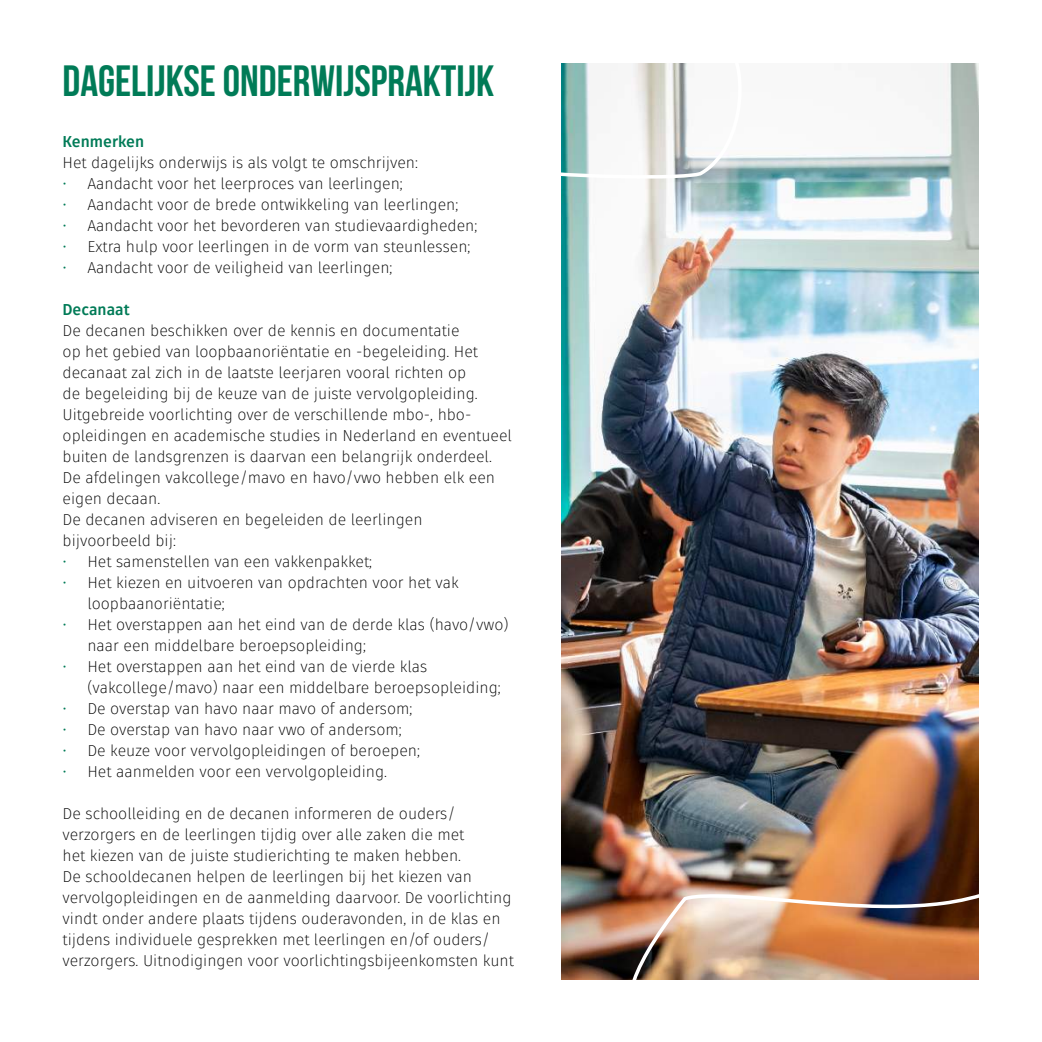
<style>
.page{position:relative;width:1042px;height:1042px;background:#fff}
.page>*{position:absolute;margin:0;border:0;box-sizing:border-box;transform-origin:0 0}
.t1{font:700 43.75px "Bebas Neue";color:#007b57}
.t2{font:300 15.75px/21px "Fuse";color:#000}
.t3{font:700 15.75px "Fuse";color:#007b57}
.s1{color:#007b57}
</style>
<div class="page">
<img style="left:561px;top:63px;width:417px;height:916px">
<img style="left:625px;top:878px;width:354px;height:102px">
<svg style="left:561px;top:63px;width:181px;height:117px"></svg>
<h1 class="t1" style="left:63px;top:57px;width:433px">DAGELIJKSE ONDERWIJSPRAKTIJK</h1>
<p class="t3" style="left:63px;top:132px;width:83px">Kenmerken</p>
<p class="t2" style="left:63px;top:152px;width:357px">Het dagelijks onderwijs is als volgt te omschrijven:</p>
<p class="t2" style="left:63px;top:173px;width:342px"><span class="s1">•</span> Aandacht voor het leerproces van leerlingen;</p>
<p class="t2" style="left:63px;top:194px;width:397px"><span class="s1">•</span> Aandacht voor de brede ontwikkeling van leerlingen;</p>
<p class="t2" style="left:63px;top:215px;width:416px"><span class="s1">•</span> Aandacht voor het bevorderen van studievaardigheden;</p>
<p class="t2" style="left:63px;top:236px;width:409px"><span class="s1">•</span> Extra hulp voor leerlingen in de vorm van steunlessen;</p>
<p class="t2" style="left:63px;top:257px;width:331px"><span class="s1">•</span> Aandacht voor de veiligheid van leerlingen;</p>
<p class="t3" style="left:63px;top:300px;width:68px">Decanaat</p>
<p class="t2" style="left:63px;top:320px;width:451px">De decanen beschikken over de kennis en documentatie<br>op het gebied van loopbaanoriëntatie en -begeleiding. Het decanaat zal zich in de laatste leerjaren vooral richten op<br>de begeleiding bij de keuze van de juiste vervolgopleiding.<br>Uitgebreide voorlichting over de verschillende mbo-, hbo&shy;opleidingen en academische studies in Nederland en eventueel buiten de landsgrenzen is daarvan een belangrijk onderdeel.<br>De afdelingen vakcollege/mavo en havo/vwo hebben elk een eigen decaan.<br>De decanen adviseren en begeleiden de leerlingen bijvoorbeeld bij:</p>
<p class="t2" style="left:63px;top:551px;width:311px"><span class="s1">•</span> Het samenstellen van een vakkenpakket;</p>
<p class="t2" style="left:87px;top:572px;width:373px;text-indent:-25px"><span class="s1">•</span> Het kiezen en uitvoeren van opdrachten voor het vak loopbaanoriëntatie;</p>
<p class="t2" style="left:87px;top:614px;width:422px;text-indent:-25px"><span class="s1">•</span> Het overstappen aan het eind van de derde klas (havo/vwo) naar een middelbare beroepsopleiding;</p>
<p class="t2" style="left:87px;top:656px;width:415px;text-indent:-25px"><span class="s1">•</span> Het overstappen aan het eind van de vierde klas (vakcollege/mavo) naar een middelbare beroepsopleiding;</p>
<p class="t2" style="left:63px;top:698px;width:351px"><span class="s1">•</span> De overstap van havo naar mavo of andersom;</p>
<p class="t2" style="left:63px;top:719px;width:341px"><span class="s1">•</span> De overstap van havo naar vwo of andersom;</p>
<p class="t2" style="left:63px;top:740px;width:359px"><span class="s1">•</span> De keuze voor vervolgopleidingen of beroepen;</p>
<p class="t2" style="left:63px;top:761px;width:326px"><span class="s1">•</span> Het aanmelden voor een vervolgopleiding.</p>
<p class="t2" style="left:63px;top:803px;width:453px">De schoolleiding en de decanen informeren de ouders/ verzorgers en de leerlingen tijdig over alle zaken die met<br>het kiezen van de juiste studierichting te maken hebben.<br>De schooldecanen helpen de leerlingen bij het kiezen van vervolgopleidingen en de aanmelding daarvoor. De voorlichting vindt onder andere plaats tijdens ouderavonden, in de klas en tijdens individuele gesprekken met leerlingen en/of ouders/ verzorgers. Uitnodigingen voor voorlichtingsbijeenkomsten kunt</p>
</div>
